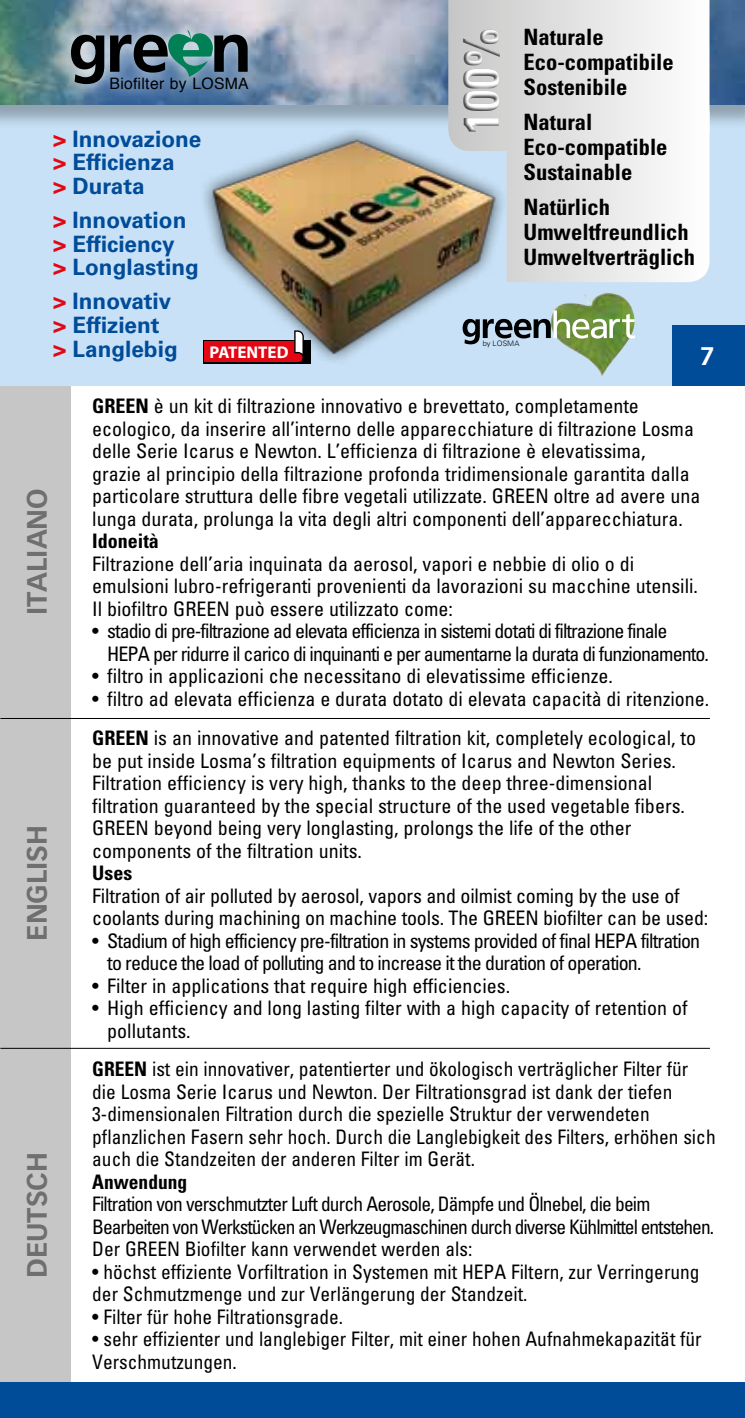
<style>
.page{position:relative;width:745px;height:1418px;background:#fff}
.page>*{position:absolute;margin:0;border:0;box-sizing:border-box;transform-origin:0 0}
.t1{font:700 condensed 50px "Univers LT Std";color:#fff}
.t2{font:700 27.5px "Vectora LT Std";color:#706f6f}
.t3{font:700 25px "Vectora LT Std";color:#fff}
.t4{font:700 condensed 22.5px/25px "Univers LT Std";color:#000}
.t5{font:700 22.5px/23.8px "Univers LT Std";color:#004c99}
.t6{font:condensed 20px/22.5px "Univers LT Std";color:#000}
.t7{font:condensed 20px/22.5px "Univers LT Std";letter-spacing:-.04em;color:#000}
.t8{font:condensed 20px/22.5px "Univers LT Std";letter-spacing:-.045em;color:#000}
.t9{font:700 condensed 20px "Univers LT Std";color:#000}
.t10{font:700 17px "Myriad Pro";color:#fff}
.t11{font:15.75px "Helvetica";letter-spacing:.02em;color:#000}
.t12{font:300 7.5px "Univers LT Std";color:#000}
.s1{color:#e30613}
.s2{font-weight:700}
</style>
<div class="page">
<div style="left:0;top:379px;width:71px;height:1011px;background:#c6c6c6"></div>
<div style="left:0;top:84px;width:744px;height:302px;background:#c8e1f6"></div>
<div style="left:0;top:0;width:744px;height:129px;background:#000;opacity:.28"></div>
<img style="left:0;top:0;width:744px;height:105px">
<div style="left:0;top:1382px;width:744px;height:35px;background:#004c99"></div>
<div style="left:672px;top:325px;width:72px;height:61px;background:#004c99"></div>
<hr style="left:0;top:718px;width:709px;height:1px;background:#000">
<hr style="left:0;top:1047px;width:709px;height:1px;background:#000">
<div style="left:198px;top:125px;width:310px;height:241px;background:#c8e1f6"></div>
<img style="left:206px;top:136px;width:268px;height:222px">
<svg style="left:448px;top:0;width:261px;height:92px"></svg>
<svg style="left:448px;top:92px;width:261px;height:190px;background:#dedede"></svg>
<svg style="left:55px;top:16px;width:208px;height:90px;background:#7591ae"></svg>
<svg style="left:71px;top:35px;width:33px;height:49px;background:#474c50"></svg>
<svg style="left:110px;top:30px;width:137px;height:47px;background:#4c6d75"></svg>
<svg style="left:203px;top:340px;width:108px;height:23px"></svg>
<div style="left:204px;top:342px;width:98px;height:20px;background:#e30613"></div>
<svg style="left:294px;top:330px;width:10px;height:33px"></svg>
<div style="left:449px;top:0;width:72px;height:148px;background:#000;opacity:.75"></div>
<img style="left:554px;top:293px;width:79px;height:84px">
<svg style="left:462px;top:310px;width:172px;height:34px"></svg>
<p class="t11" style="left:109px;top:72px;width:141px">Biofilter by LOSMA</p>
<p class="t5" style="left:53px;top:127px;width:150px"><span class="s1">&gt;</span> Innovazione <span class="s1">&gt;</span> Efficienza<br><span class="s1">&gt;</span> Durata</p>
<p class="t5" style="left:53px;top:208px;width:147px"><span class="s1">&gt;</span> Innovation <span class="s1">&gt;</span> Efficiency<br><span class="s1">&gt;</span> Longlasting</p>
<p class="t5" style="left:53px;top:289px;width:126px"><span class="s1">&gt;</span> Innovativ <span class="s1">&gt;</span> Effizient <span class="s1">&gt;</span> Langlebig</p>
<p class="t10" style="left:209px;top:341px;width:80px">PATENTED</p>
<h1 class="t1" style="left:450px;top:134px;width:107px;rotate:-90deg">100%</h1>
<p class="t4" style="left:523px;top:24px;width:152px">Naturale<br>Eco-compatibile<br>Sostenibile</p>
<p class="t4" style="left:523px;top:109px;width:145px">Natural<br>Eco-compatible<br>Sustainable</p>
<p class="t4" style="left:523px;top:194px;width:173px">Natürlich<br>Umweltfreundlich<br>Umweltverträglich</p>
<p class="t12" style="left:482px;top:338px;width:38px">by LOSMA</p>
<p class="t3" style="left:699px;top:341px;width:16px">7</p>
<h2 class="t2" style="left:20px;top:615px;width:128px;rotate:-90deg">ITALIANO</h2>
<h2 class="t2" style="left:20px;top:940px;width:117px;rotate:-90deg">ENGLISH</h2>
<h2 class="t2" style="left:20px;top:1278px;width:128px;rotate:-90deg">DEUTSCH</h2>
<p class="t6" style="left:92px;top:394px;width:609px"><span class="s2">GREEN</span> è un kit di filtrazione innovativo e brevettato, completamente ecologico, da inserire all’interno delle apparecchiature di filtrazione Losma delle Serie Icarus e Newton. L’efficienza di filtrazione è elevatissima,<br>grazie al principio della filtrazione profonda tridimensionale garantita dalla particolare struttura delle fibre vegetali utilizzate. GREEN oltre ad avere una lunga durata, prolunga la vita degli altri componenti dell’apparecchiatura.</p>
<p class="t9" style="left:92px;top:529px;width:68px">Idoneità</p>
<p class="t6" style="left:92px;top:552px;width:607px">Filtrazione dell’aria inquinata da aerosol, vapori e nebbie di olio o di emulsioni lubro-refrigeranti provenienti da lavorazioni su macchine utensili.<br>Il biofiltro GREEN può essere utilizzato come:</p>
<p class="t8" style="left:107px;top:619px;width:603px;text-indent:-15px">• stadio di pre-filtrazione ad elevata efficienza in sistemi dotati di filtrazione finale<br>H EPA per ridurre il carico di inquinanti e per aumentarne la durata di funzionamento.</p>
<p class="t6" style="left:92px;top:664px;width:522px">• filtro in applicazioni che necessitano di elevatissime efficienze.</p>
<p class="t6" style="left:92px;top:678px;width:618px;line-height:39.2px">• filtro ad elevata efficienza e durata dotato di elevata capacità di ritenzione.<br><span class="s2">GREEN</span> is an innovative and patented filtration kit, completely ecological, to</p>
<p class="t6" style="left:92px;top:749px;width:594px">be put inside Losma’s filtration equipments of Icarus and Newton Series.<br>Filtration efficiency is very high, thanks to the deep three-dimensional filtration guaranteed by the special structure of the used vegetable fibers.<br>GREEN beyond being very longlasting, prolongs the life of the other components of the filtration units.</p>
<p class="t9" style="left:92px;top:860px;width:41px">Uses</p>
<p class="t6" style="left:92px;top:884px;width:617px">Filtration of air polluted by aerosol, vapors and oilmist coming by the use of coolants during machining on machine tools. The GREEN biofilter can be used:</p>
<p class="t7" style="left:107px;top:929px;width:594px;text-indent:-15px">• Stadium of high efficiency pre-filtration in systems provided of final H EPA filtration to reduce the load of polluting and to increase it the duration of operation.</p>
<p class="t6" style="left:92px;top:974px;width:419px">• Filter in applications that require high efficiencies.</p>
<p class="t6" style="left:107px;top:996px;width:581px;text-indent:-15px">• High efficiency and long lasting filter with a high capacity of retention of pollutants.</p>
<p class="t6" style="left:92px;top:1057px;width:624px"><span class="s2">GREEN</span> ist ein innovativer, patentierter und ökologisch verträglicher Filter für die Losma Serie Icarus und Newton. Der Filtrationsgrad ist dank der tiefen 3-dimensionalen Filtration durch die spezielle Struktur der verwendeten pflanzlichen Fasern sehr hoch. Durch die Langlebigkeit des Filters, erhöhen sich auch die Standzeiten der anderen Filter im Gerät.</p>
<p class="t9" style="left:92px;top:1169px;width:96px">Anwendung</p>
<p class="t7" style="left:92px;top:1192px;width:623px">Filtration von verschmutzter Luft durch Aerosole, Dämpfe und Ölnebel, die beim<br>Bearbeiten von Werkstücken an Werkzeugmaschinen durch diverse Kühlmittel entstehen.<br>Der GREEN Biofilter kann verwendet werden als:</p>
<p class="t6" style="left:92px;top:1259px;width:608px">• höchst effiziente Vorfiltration in Systemen mit HEPA Filtern, zur Verringerung der Schmutzmenge und zur Verlängerung der Standzeit.</p>
<p class="t6" style="left:92px;top:1304px;width:252px">• Filter für hohe Filtrationsgrade.</p>
<p class="t6" style="left:92px;top:1327px;width:610px">• sehr effizienter und langlebiger Filter, mit einer hohen Aufnahmekapazität für<br>Verschmutzungen.</p>
</div>
